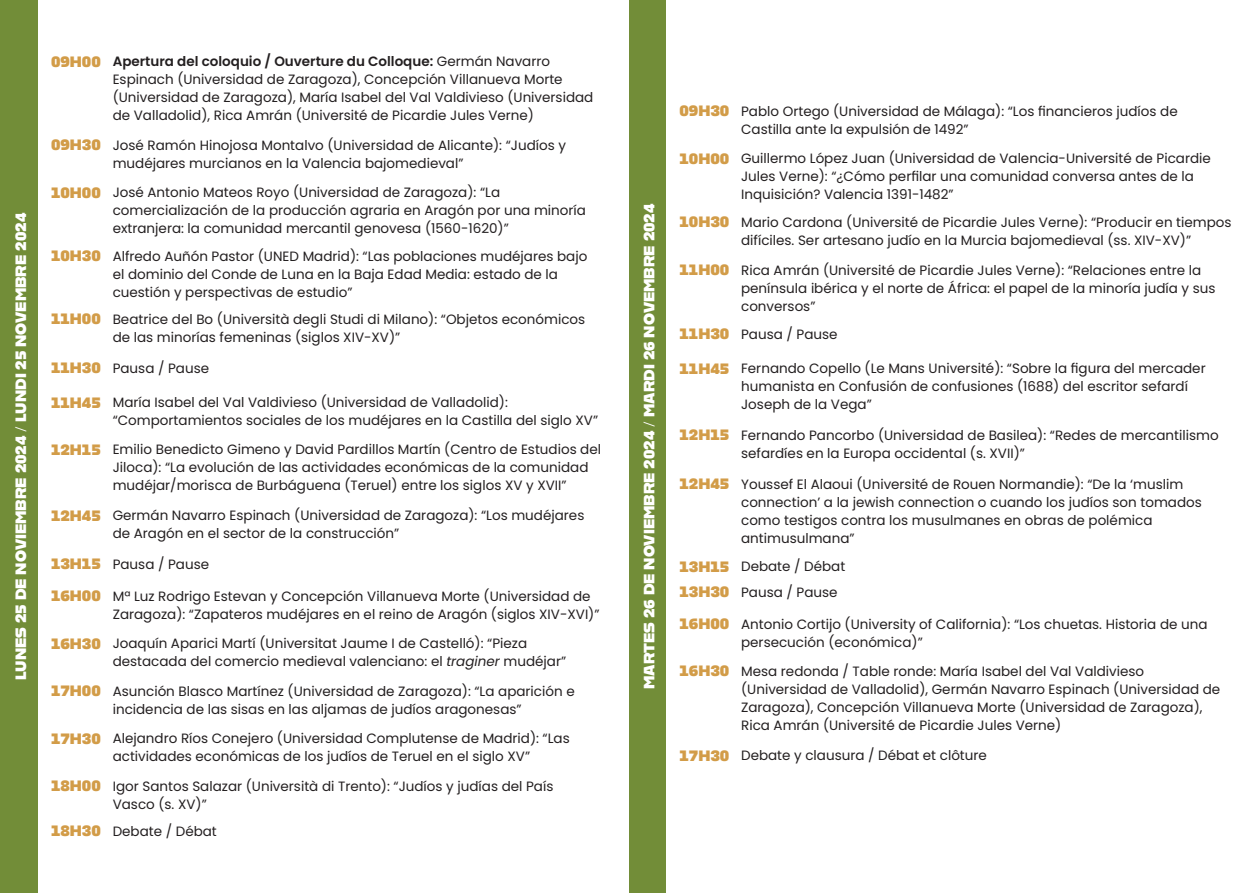
<style>
.page{position:relative;width:1259px;height:893px;background:#fff}
.page>*{position:absolute;margin:0;border:0;box-sizing:border-box;transform-origin:0 0}
.t1{font:15px "Alfarn 2";color:#d29c48}
.t2{font:15px "Alfarn 2";color:#fff}
.t3{font:13.5px/18px "Poppins";color:#231f20}
.s1{font-weight:600}
.s2{font-style:italic}
</style>
<div class="page">
<div style="left:0;top:0;width:38px;height:893px;background:#728d38"></div>
<div style="left:629px;top:0;width:37px;height:893px;background:#728d38"></div>
<p class="t1" style="left:51px;top:52px;width:51px">09H00</p>
<p class="t1" style="left:51px;top:136px;width:51px">09H30</p>
<p class="t3" style="left:113px;top:53px;width:482px"><span class="s1">Apertura del coloquio / Ouverture du Colloque:</span> Germán Navarro Espinach (Universidad de Zaragoza), Concepción Villanueva Morte (Universidad de Zaragoza), María Isabel del Val Valdivieso (Universidad de Valladolid), Rica Amrán (Université de Picardie Jules Verne)</p>
<p class="t3" style="left:113px;top:136px;width:455px">José Ramón Hinojosa Montalvo (Universidad de Alicante): “Judíos y mudéjares murcianos en la Valencia bajomedieval”</p>
<p class="t3" style="left:113px;top:184px;width:475px">José Antonio Mateos Royo (Universidad de Zaragoza): “La comercialización de la producción agraria en Aragón por una minoría extranjera: la comunidad mercantil genovesa (1560-1620)”</p>
<p class="t1" style="left:51px;top:183px;width:51px">10H00</p>
<p class="t2" style="left:12px;top:680px;width:469px;rotate:-90deg">LUNES 25 DE NOVIEMBRE 2024 / LUNDI 25 NOVEMBRE 2024</p>
<p class="t2" style="left:640px;top:689px;width:487px;rotate:-90deg">MARTES 26 DE NOVIEMBRE 2024 / MARDI 26 NOVEMBRE 2024</p>
<p class="t3" style="left:113px;top:247px;width:476px">Alfredo Auñón Pastor (UNED Madrid): “Las poblaciones mudéjares bajo el dominio del Conde de Luna en la Baja Edad Media: estado de la cuestión y perspectivas de estudio”</p>
<p class="t1" style="left:51px;top:247px;width:51px">10H30</p>
<p class="t3" style="left:113px;top:310px;width:474px">Beatrice del Bo (Università degli Studi di Milano): “Objetos económicos de las minorías femeninas (siglos XIV-XV)”</p>
<p class="t1" style="left:51px;top:310px;width:51px">11H00</p>
<p class="t3" style="left:113px;top:359px;width:98px">Pausa / Pause</p>
<p class="t1" style="left:51px;top:359px;width:51px">11H30</p>
<p class="t3" style="left:113px;top:394px;width:487px">María Isabel del Val Valdivieso (Universidad de Valladolid): “Comportamientos sociales de los mudéjares en la Castilla del siglo XV”</p>
<p class="t1" style="left:51px;top:393px;width:51px">11H45</p>
<p class="t3" style="left:113px;top:441px;width:490px">Emilio Benedicto Gimeno y David Pardillos Martín (Centro de Estudios del<br>Jiloca): “La evolución de las actividades económicas de la comunidad mudéjar/morisca de Burbáguena (Teruel) entre los siglos XV y XVII”</p>
<p class="t1" style="left:51px;top:440px;width:51px">12H15</p>
<p class="t3" style="left:113px;top:506px;width:473px">Germán Navarro Espinach (Universidad de Zaragoza): “Los mudéjares de Aragón en el sector de la construcción”</p>
<p class="t1" style="left:51px;top:506px;width:51px">12H45</p>
<p class="t3" style="left:113px;top:555px;width:98px">Pausa / Pause</p>
<p class="t1" style="left:51px;top:555px;width:51px">13H15</p>
<p class="t3" style="left:113px;top:587px;width:488px">Mª Luz Rodrigo Estevan y Concepción Villanueva Morte (Universidad de<br>Zaragoza): “Zapateros mudéjares en el reino de Aragón (siglos XIV-XVI)”</p>
<p class="t1" style="left:51px;top:587px;width:51px">16H00</p>
<p class="t3" style="left:113px;top:635px;width:455px">Joaquín Aparici Martí (Universitat Jaume I de Castelló): “Pieza destacada del comercio medieval valenciano: el <span class="s2">traginer</span> mudéjar”</p>
<p class="t1" style="left:51px;top:634px;width:51px">16H30</p>
<p class="t3" style="left:113px;top:682px;width:463px">Asunción Blasco Martínez (Universidad de Zaragoza): “La aparición e incidencia de las sisas en las aljamas de judíos aragonesas”</p>
<p class="t1" style="left:51px;top:682px;width:51px">17H00</p>
<p class="t1" style="left:51px;top:729px;width:51px">17H30</p>
<p class="t3" style="left:113px;top:730px;width:458px">Alejandro Ríos Conejero (Universidad Complutense de Madrid): “Las actividades económicas de los judíos de Teruel en el siglo XV”</p>
<p class="t1" style="left:51px;top:777px;width:51px">18H00</p>
<p class="t3" style="left:113px;top:777px;width:442px">Igor Santos Salazar (Università di Trento): “Judíos y judías del País<br>Vasco (s. XV)”</p>
<p class="t1" style="left:51px;top:822px;width:51px">18H30</p>
<p class="t3" style="left:113px;top:822px;width:106px">Debate / Débat</p>
<p class="t1" style="left:679px;top:102px;width:51px">09H30</p>
<p class="t3" style="left:741px;top:102px;width:438px">Pablo Ortego (Universidad de Málaga): “Los financieros judíos de<br>Castilla ante la expulsión de 1492”</p>
<p class="t1" style="left:679px;top:149px;width:51px">10H00</p>
<p class="t3" style="left:741px;top:150px;width:471px">Guillermo López Juan (Universidad de Valencia-Université de Picardie<br>Jules Verne): “¿Cómo perfilar una comunidad conversa antes de la<br>Inquisición? Valencia 1391-1482”</p>
<p class="t1" style="left:679px;top:212px;width:51px">10H30</p>
<p class="t3" style="left:741px;top:213px;width:492px">Mario Cardona (Université de Picardie Jules Verne): “Producir en tiempos difíciles. Ser artesano judío en la Murcia bajomedieval (ss. XIV-XV)”</p>
<p class="t1" style="left:679px;top:261px;width:51px">11H00</p>
<p class="t3" style="left:741px;top:261px;width:476px">Rica Amrán (Université de Picardie Jules Verne): “Relaciones entre la península ibérica y el norte de África: el papel de la minoría judía y sus conversos”</p>
<p class="t1" style="left:679px;top:325px;width:51px">11H30</p>
<p class="t3" style="left:741px;top:325px;width:98px">Pausa / Pause</p>
<p class="t1" style="left:679px;top:359px;width:51px">11H45</p>
<p class="t3" style="left:741px;top:360px;width:466px">Fernando Copello (Le Mans Université): “Sobre la figura del mercader humanista en Confusión de confusiones (1688) del escritor sefardí<br>Joseph de la Vega”</p>
<p class="t1" style="left:679px;top:425px;width:51px">12H15</p>
<p class="t3" style="left:741px;top:426px;width:479px">Fernando Pancorbo (Universidad de Basilea): “Redes de mercantilismo sefardíes en la Europa occidental (s. XVII)”</p>
<p class="t1" style="left:679px;top:475px;width:51px">12H45</p>
<p class="t3" style="left:741px;top:475px;width:462px">Youssef El Alaoui (Université de Rouen Normandie): “De la ‘muslim connection’ a la jewish connection o cuando los judíos son tomados como testigos contra los musulmanes en obras de polémica antimusulmana”</p>
<p class="t1" style="left:679px;top:557px;width:51px">13H15</p>
<p class="t3" style="left:741px;top:558px;width:106px">Debate / Débat</p>
<p class="t1" style="left:679px;top:582px;width:51px">13H30</p>
<p class="t3" style="left:741px;top:583px;width:98px">Pausa / Pause</p>
<p class="t1" style="left:679px;top:614px;width:51px">16H00</p>
<p class="t3" style="left:741px;top:615px;width:468px">Antonio Cortijo (University of California): “Los chuetas. Historia de una persecución (económica)”</p>
<p class="t1" style="left:679px;top:662px;width:51px">16H30</p>
<p class="t3" style="left:741px;top:662px;width:481px">Mesa redonda / Table ronde: María Isabel del Val Valdivieso (Universidad de Valladolid), Germán Navarro Espinach (Universidad de Zaragoza), Concepción Villanueva Morte (Universidad de Zaragoza), Rica Amrán (Université de Picardie Jules Verne)</p>
<p class="t1" style="left:679px;top:746px;width:51px">17H30</p>
<p class="t3" style="left:741px;top:747px;width:247px">Debate y clausura / Débat et clôture</p>
</div>
